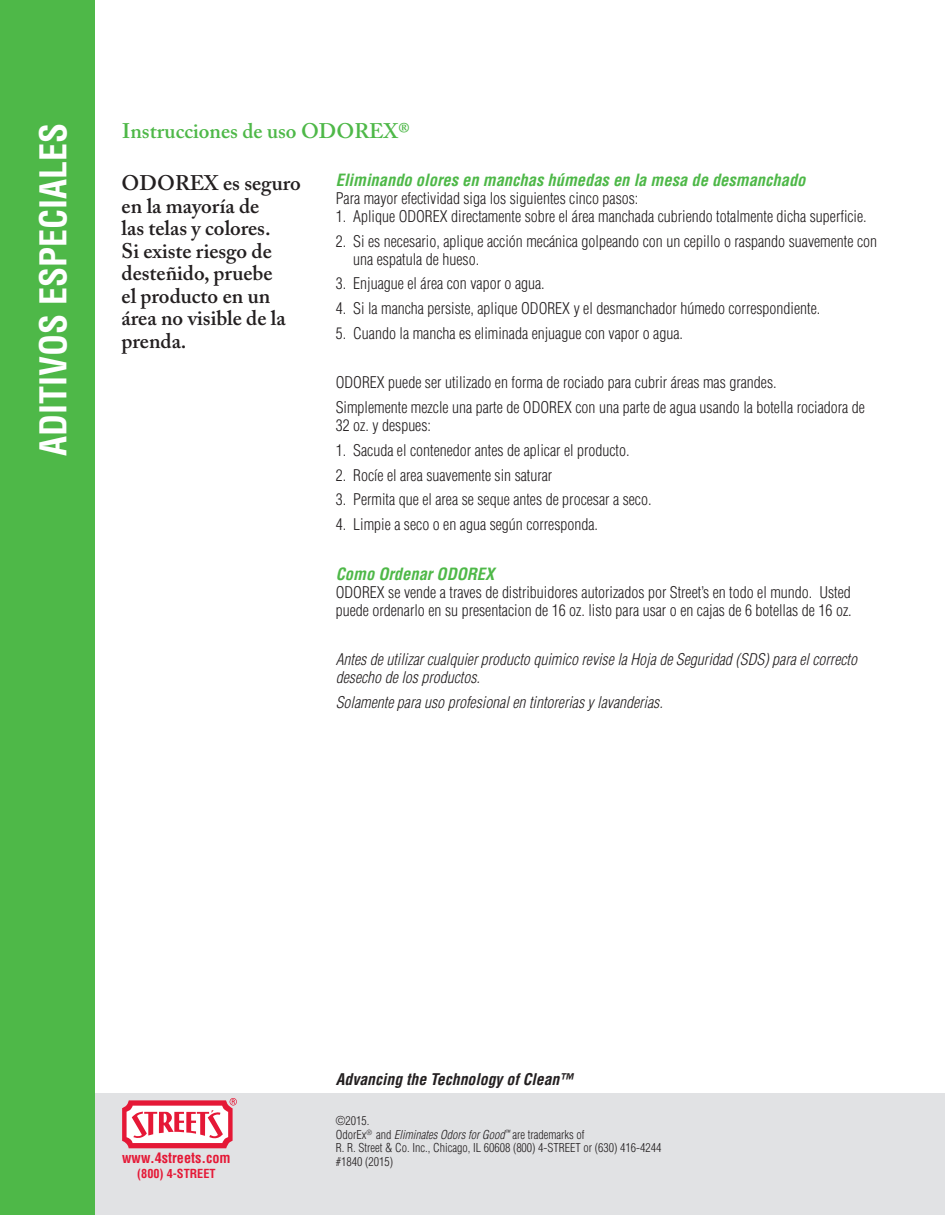
<style>
.page{position:relative;width:945px;height:1215px;background:#fff}
.page>*{position:absolute;margin:0;border:0;box-sizing:border-box;transform-origin:0 0}
.t1{font:700 condensed 36px "Helvetica LT Std";color:#fff}
.page_2_sidebar{font:600 21px/22.5px "Adobe Caslon Pro";color:#231f20}
.page_2_header{font:600 21px "Adobe Caslon Pro";color:#4eb848}
.subhead{font:italic 700 condensed 16.5px "Helvetica LT Std";color:#4eb848}
.subhead-2{font:300 condensed 15.75px/18px "Helvetica LT Std";color:#231f20}
.Note_style{font:italic 300 condensed 15.75px/18px "Helvetica LT Std";color:#231f20}
.t2{font:italic 700 condensed 15.75px "Helvetica LT Std";color:#231f20}
.t3{font:700 condensed 14.25px "Helvetica LT Std";color:#e51836}
.t4{font:700 condensed 12.15px "Helvetica LT Std";color:#e51836}
.copyright_box{font:300 condensed 12px/13.5px "Helvetica LT Std";color:#231f20}
.s1{font-style:italic}
</style>
<div class="page">
<div style="left:0;top:1094px;width:932px;height:121px;background:#e1e2e4"></div>
<div style="left:816px;top:1094px;width:129px;height:121px;background:#e1e2e4"></div>
<div style="left:0;top:0;width:94px;height:1215px;background:#4eb848"></div>
<svg style="left:122px;top:1098px;width:115px;height:50px;background:#f098a6"></svg>
<p class="t1" style="left:31px;top:456px;width:335px;rotate:-90deg">ADITIVOS ESPECIALES</p>
<p class="page_2_header" style="left:122px;top:118px;width:289px">Instrucciones de uso ODOREX®</p>
<p class="page_2_sidebar" style="left:122px;top:172px;width:181px">ODOREX es seguro en la mayoría de<br>las telas y colores.<br>Si existe riesgo de desteñido, pruebe<br>el producto en un área no visible de la prenda.</p>
<p class="subhead" style="left:336px;top:169px;width:471px">Eliminando olores en manchas húmedas en la mesa de desmanchado</p>
<p class="subhead-2" style="left:336px;top:189px;width:304px">Para mayor efectividad siga los siguientes cinco pasos:</p>
<p class="subhead-2" style="left:336px;top:207px;width:532px">1. Aplique ODOREX directamente sobre el área manchada cubriendo totalmente dicha superficie.</p>
<p class="subhead-2" style="left:353px;top:232px;width:525px;text-indent:-17px">2. Si es necesario, aplique acción mecánica golpeando con un cepillo o raspando suavemente con una espatula de hueso.</p>
<p class="subhead-2" style="left:336px;top:275px;width:211px">3. Enjuague el área con vapor o agua.</p>
<p class="subhead-2" style="left:336px;top:299px;width:486px">4. Si la mancha persiste, aplique ODOREX y el desmanchador húmedo correspondiente.</p>
<p class="subhead-2" style="left:336px;top:324px;width:349px">5. Cuando la mancha es eliminada enjuague con vapor o agua.</p>
<p class="subhead-2" style="left:336px;top:374px;width:442px">ODOREX puede ser utilizado en forma de rociado para cubrir áreas mas grandes.</p>
<p class="subhead-2" style="left:336px;top:398px;width:531px">Simplemente mezcle una parte de ODOREX con una parte de agua usando la botella rociadora de<br>32 oz. y despues:</p>
<p class="subhead-2" style="left:336px;top:441px;width:295px">1. Sacuda el contenedor antes de aplicar el producto.</p>
<p class="subhead-2" style="left:336px;top:466px;width:218px">2. Rocíe el area suavemente sin saturar</p>
<p class="subhead-2" style="left:336px;top:491px;width:317px">3. Permita que el area se seque antes de procesar a seco.</p>
<p class="subhead-2" style="left:336px;top:515px;width:264px">4. Limpie a seco o en agua según corresponda.</p>
<p class="subhead" style="left:336px;top:563px;width:160px">Como Ordenar ODOREX</p>
<p class="subhead-2" style="left:336px;top:583px;width:517px">ODOREX se vende a traves de distribuidores autorizados por Street’s en todo el mundo. Usted puede ordenarlo en su presentacion de 16 oz. listo para usar o en cajas de 6 botellas de 16 oz.</p>
<p class="Note_style" style="left:336px;top:651px;width:523px">Antes de utilizar cualquier producto quimico revise la Hoja de Seguridad (SDS) para el correcto desecho de los productos.</p>
<p class="Note_style" style="left:336px;top:693px;width:329px">Solamente para uso profesional en tintorerias y lavanderias.</p>
<p class="t3" style="left:122px;top:1149px;width:110px">www.4streets.com</p>
<p class="t4" style="left:137px;top:1166px;width:80px">(800) 4-STREET</p>
<p class="t2" style="left:336px;top:1070px;width:239px">Advancing the Technology of Clean™</p>
<p class="copyright_box" style="left:336px;top:1114px;width:35px">©2015.</p>
<p class="copyright_box" style="left:336px;top:1127px;width:327px">OdorEx<sup>®</sup> and <span class="s1">Eliminates Odors for Good</span><sup>™</sup> are trademarks of<br>R. R. Street &amp; Co. Inc., Chicago, IL 60608 (800) 4-STREET or (630) 416-4244 #1840 (2015)</p>
</div>
